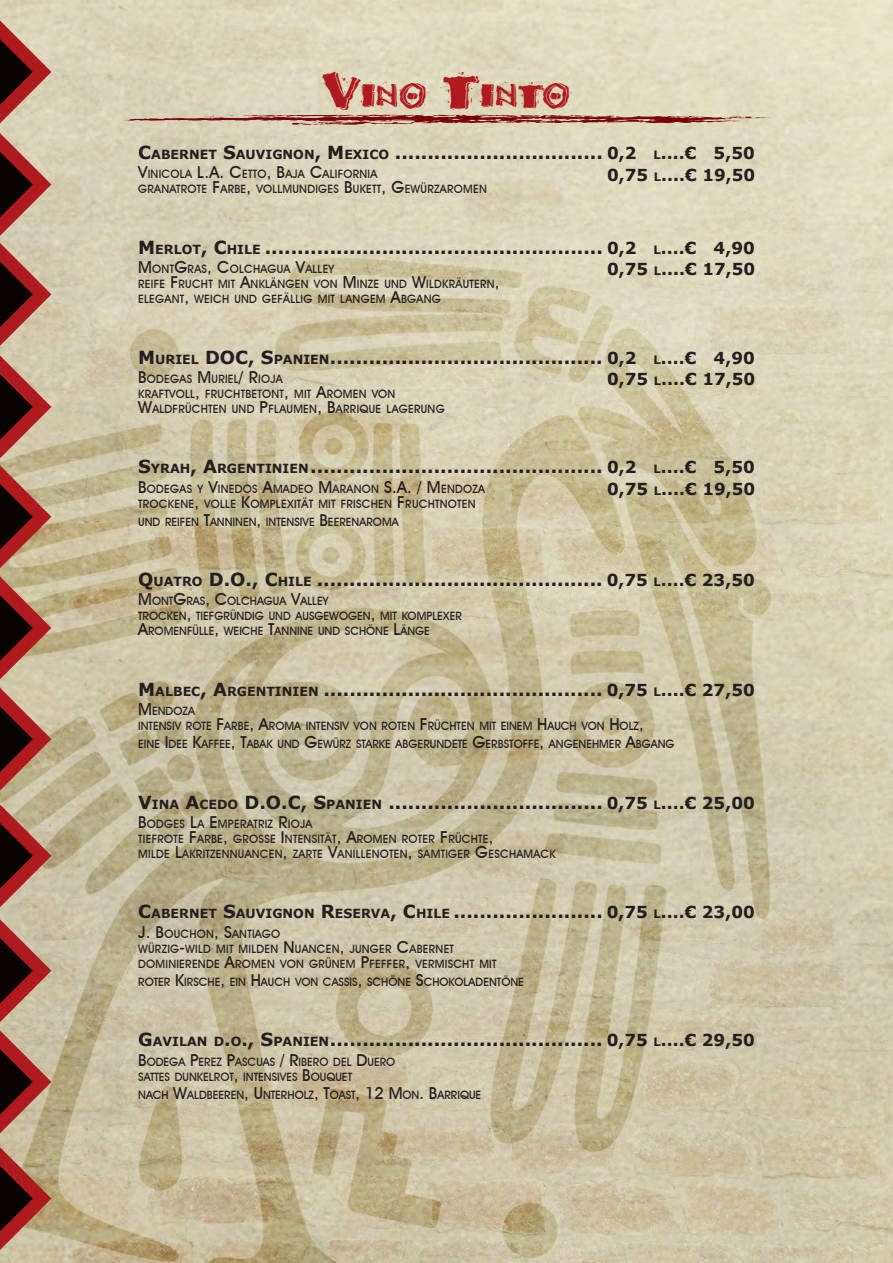
<style>
.page{position:relative;width:893px;height:1263px;background:#fff}
.page>*{position:absolute;margin:0;border:0;box-sizing:border-box;transform-origin:0 0}
.t1{font:29.4px "Taco Modern";letter-spacing:.01em;color:#ae1a1e}
.t2{font:700 18px "Verdana";color:#231f20}
.t3{font:700 16.5px "Verdana";color:#231f20}
.t4{font:500 16.5px "Avant Garde IT Cby BT";color:#231f20}
.t5{font:500 11.55px/15px "Avant Garde IT Cby BT";letter-spacing:.02em;color:#231f20}
.t6{font:500 11.55px/15px "Avant Garde IT Cby BT";color:#231f20}
.s1{font-size:42px}
.s2{font-size:12.6px}
.s3{font-size:16.5px}
.s4{font-size:11.55px}
</style>
<div class="page">
<img style="left:0;top:0;width:893px;height:1263px">
<svg style="left:0;top:12px;width:51px;height:1247px;background:#9c6d5d"></svg>
<img style="left:117px;top:110px;width:659px;height:18px">
<h1 class="t1" style="left:322px;top:74px;width:250px"><span class="s1">V</span>INO <span class="s1">T</span>INTO</h1>
<p class="t2" style="left:138px;top:140px;width:618px">C<span class="s2">ABERNET</span> S<span class="s2">AUVIGNON</span>, M<span class="s2">EXICO</span> ................................ <span class="s3">0,2</span> <span class="s4">L</span><span class="s3">....€ 5,50</span></p>
<p class="t5" style="left:138px;top:167px;width:350px"><span class="s3">V</span>INICOLA <span class="s3">L.A. C</span>ETTO<span class="s3">, B</span>AJA <span class="s3">C</span>ALIFORNIA<br>GRANATROTE <span class="s3">F</span>ARBE<span class="s3">,</span> VOLLMUNDIGES <span class="s3">B</span>UKETT<span class="s3">, G</span>EWÜRZAROMEN</p>
<p class="t3" style="left:607px;top:163px;width:150px">0,75 <span class="s4">L</span>....€ 19,50</p>
<p class="t2" style="left:138px;top:234px;width:618px">M<span class="s2">ERLOT</span>, C<span class="s2">HILE</span> .................................................... <span class="s3">0,2</span> <span class="s4">L</span><span class="s3">....€ 4,90</span></p>
<p class="t4" style="left:96px;top:257px;width:29px">M</p>
<p class="t5" style="left:138px;top:261px;width:363px;text-indent:14px">ONT<span class="s3">G</span>RAS<span class="s3">, C</span>OLCHAGUA <span class="s3">V</span>ALLEY<br>REIFE <span class="s3">F</span>RUCHT MIT <span class="s3">A</span>NKLÄNGEN VON <span class="s3">M</span> INZE UND <span class="s3">W</span>ILDKRÄUTERN<span class="s3">,<br></span>ELEGANT<span class="s3">,</span> WEICH UND GEFÄLLIG MIT LANGEM <span class="s3">A</span>BGANG</p>
<p class="t3" style="left:607px;top:258px;width:150px">0,75 <span class="s4">L</span>....€ 17,50</p>
<p class="t2" style="left:138px;top:344px;width:618px">M<span class="s2">URIEL</span> DOC, S<span class="s2">PANIEN</span>.......................................... <span class="s3">0,2</span> <span class="s4">L</span><span class="s3">....€ 4,90</span></p>
<p class="t5" style="left:138px;top:371px;width:308px"><span class="s3">B</span>ODEGAS <span class="s3">M</span> URIEL<span class="s3">/ R</span>IOJA<br>KRAFTVOLL<span class="s3">,</span> FRUCHTBETONT<span class="s3">,</span> MIT <span class="s3">A</span>ROMEN VON<br><span class="s3">W</span>ALDFRÜCHTEN UND <span class="s3">P</span>FLAUMEN<span class="s3">, B</span>ARRIQUE LAGERUNG</p>
<p class="t3" style="left:607px;top:367px;width:150px">0,75 <span class="s4">L</span>....€ 17,50</p>
<p class="t2" style="left:138px;top:454px;width:618px">S<span class="s2">YRAH</span>, A<span class="s2">RGENTINIEN</span>............................................. <span class="s3">0,2</span> <span class="s4">L</span><span class="s3">....€ 5,50</span></p>
<p class="t5" style="left:138px;top:481px;width:342px"><span class="s3">B</span>ODEGAS Y <span class="s3">V</span>INEDOS <span class="s3">A</span>MADEO <span class="s3">M</span>ARANON <span class="s3">S.A. / M</span> ENDOZA<br>TROCKENE<span class="s3">,</span> VOLLE <span class="s3">K</span>OMPLEXITÄT MIT FRISCHEN <span class="s3">F</span>RUCHTNOTEN</p>
<p class="t6" style="left:138px;top:514px;width:263px">UND REIFEN <span class="s3">T</span>ANNINEN<span class="s3">,</span> INTENSIVE <span class="s3">B</span>EERENAROMA</p>
<p class="t3" style="left:607px;top:477px;width:150px">0,75 <span class="s4">L</span>....€ 19,50</p>
<p class="t2" style="left:138px;top:567px;width:618px">Q<span class="s2">UATRO</span> D.O., C<span class="s2">HILE</span> ............................................ <span class="s3">0,75</span> <span class="s4">L</span><span class="s3">....€ 23,50</span></p>
<p class="t4" style="left:96px;top:589px;width:29px">M</p>
<p class="t6" style="left:138px;top:594px;width:325px;text-indent:14px">ONT<span class="s3">G</span>RAS<span class="s3">, C</span>OLCHAGUA <span class="s3">V</span>ALLEY<br>TROCKEN<span class="s3">,</span> TIEFGRÜNDIG UND AUSGEWOGEN<span class="s3">,</span> MIT KOMPLEXER<br><span class="s3">A</span>ROMENFÜLLE<span class="s3">,</span> WEICHE <span class="s3">T</span>ANNINE UND SCHÖNE <span class="s3">L</span>ÄNGE</p>
<p class="t2" style="left:138px;top:677px;width:618px">M<span class="s2">ALBEC</span>, A<span class="s2">RGENTINIEN</span> ........................................... <span class="s3">0,75</span> <span class="s4">L</span><span class="s3">....€ 27,50</span></p>
<p class="t4" style="left:96px;top:699px;width:29px">M</p>
<p class="t6" style="left:138px;top:703px;width:507px;text-indent:14px">ENDOZA<br>INTENSIV ROTE <span class="s3">F</span>ARBE<span class="s3">, A</span>ROMA INTENSIV VON ROTEN <span class="s3">F</span>RÜCHTEN MIT EINEM <span class="s3">H</span>AUCH VON <span class="s3">H</span>OLZ<span class="s3">,</span></p>
<p class="t6" style="left:138px;top:736px;width:538px">EINE <span class="s3">I</span> DEE <span class="s3">K</span>AFFEE<span class="s3">, T</span>ABAK UND <span class="s3">G</span>EWÜRZ STARKE ABGERUNDETE <span class="s3">G</span>ERBSTOFFE<span class="s3">,</span> ANGENEHMER <span class="s3">A</span>BGANG</p>
<p class="t2" style="left:96px;top:789px;width:30px">V</p>
<p class="t2" style="left:152px;top:789px;width:604px"><span class="s2">INA</span> A<span class="s2">CEDO</span> D.O.C, S<span class="s2">PANIEN</span> ................................. <span class="s3">0,75</span> <span class="s4">L</span><span class="s3">....€ 25,00</span></p>
<p class="t5" style="left:138px;top:816px;width:419px"><span class="s3">B</span>ODGES <span class="s3">L</span>A <span class="s3">E</span> MPERATRIZ <span class="s3">R</span>IOJA<br>TIEFROTE <span class="s3">F</span>ARBE<span class="s3">,</span> GROSSE <span class="s3">I</span> NTENSITÄT<span class="s3">, A</span>ROMEN ROTER <span class="s3">F</span>RÜCHTE<span class="s3">,<br></span>MILDE <span class="s3">L</span>AKRITZENNUANCEN<span class="s3">,</span> ZARTE <span class="s3">V</span>ANILLENOTEN<span class="s3">,</span> SAMTIGER <span class="s3">G</span>ESCHAMACK</p>
<p class="t2" style="left:138px;top:899px;width:618px">C<span class="s2">ABERNET</span> S<span class="s2">AUVIGNON</span> R<span class="s2">ESERVA</span>, C<span class="s2">HILE</span> ....................... <span class="s3">0,75</span> <span class="s4">L</span><span class="s3">....€ 23,00</span></p>
<p class="t4" style="left:96px;top:922px;width:26px">J</p>
<p class="t5" style="left:138px;top:926px;width:360px;text-indent:8px"><span class="s3">. B</span>OUCHON<span class="s3">, S</span>ANTIAGO<br>WÜRZIG<span class="s3">-</span>WILD MIT MILDEN <span class="s3">N</span> UANCEN<span class="s3">,</span> JUNGER <span class="s3">C</span>ABERNET<br>DOMINIERENDE <span class="s3">A</span>ROMEN VON GRÜNEM <span class="s3">P</span>FEFFER<span class="s3">,</span> VERMISCHT MIT</p>
<p class="t6" style="left:138px;top:974px;width:387px">ROTER <span class="s3">K</span>IRSCHE<span class="s3">,</span> EIN <span class="s3">H</span>AUCH VON CASSIS<span class="s3">,</span> SCHÖNE <span class="s3">S</span>CHOKOLADENTÖNE</p>
<p class="t2" style="left:138px;top:1027px;width:618px">G<span class="s2">AVILAN D</span>.<span class="s2">O</span>., S<span class="s2">PANIEN</span>.......................................... <span class="s3">0,75</span> <span class="s4">L</span><span class="s3">....€ 29,50</span></p>
<p class="t6" style="left:138px;top:1054px;width:259px"><span class="s3">B</span>ODEGA <span class="s3">P</span>EREZ <span class="s3">P</span>ASCUAS <span class="s3">/ R</span>IBERO DEL <span class="s3">D</span>UERO<br>SATTES DUNKELROT<span class="s3">,</span> INTENSIVES <span class="s3">B</span>OUQUET</p>
<p class="t6" style="left:138px;top:1087px;width:345px">NACH <span class="s3">W</span>ALDBEEREN<span class="s3">, U</span> NTERHOLZ<span class="s3">, T</span>OAST<span class="s3">, 12 M</span>ON<span class="s3">. B</span>ARRIQUE</p>
</div>
